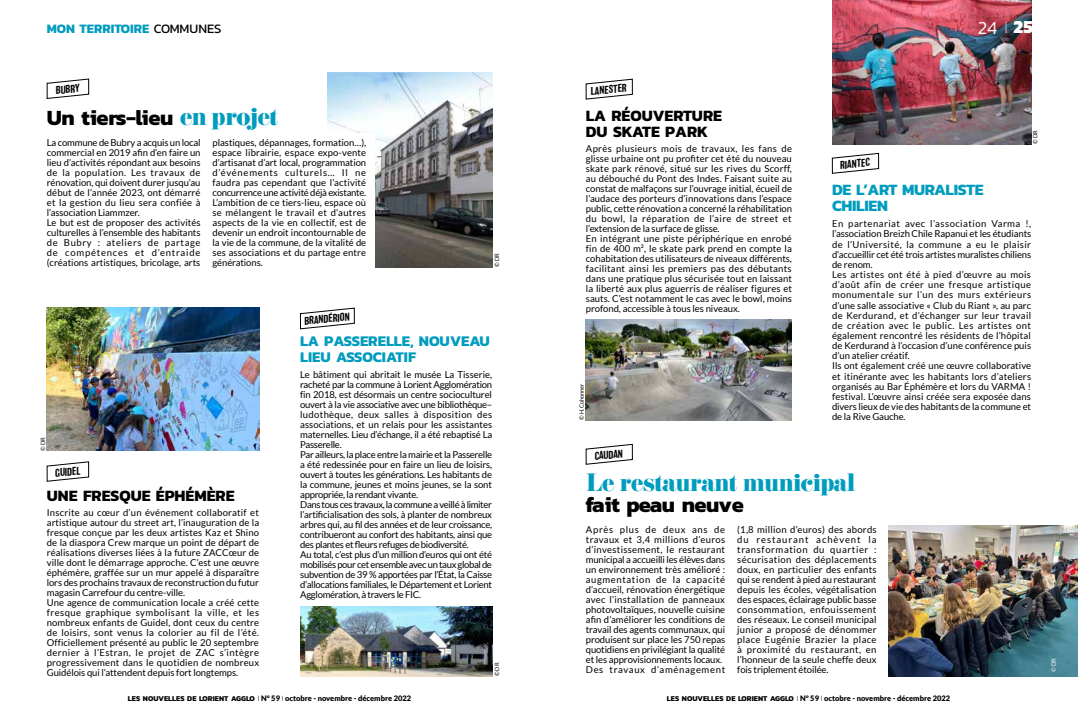
<style>
.page{position:relative;width:1078px;height:723px;background:#fff}
.page>*{position:absolute;margin:0;border:0;box-sizing:border-box;transform-origin:0 0}
.t1{font:700 22px "Kanit";letter-spacing:-.02em;color:#000}
.t2{font:22px "Eloquent JF Pro";letter-spacing:-.02em;color:#009cbe}
.t3{font:300 18.6px "Kanit";color:#fff}
.t4{font:700 16px/16px "Kanit";color:#000}
.t5{font:700 16px/16.1px "Kanit";letter-spacing:-.02em;color:#009cbe}
.t6{font:700 15px/16px "Kanit";color:#009cbe}
.t7{font:700 13.1px "Kanit";color:#009cbe}
.t8{font:500 10.4px "Balboa";color:#000}
.t9{font:9.5px/10px "Lato";letter-spacing:.005em;color:#000}
.t10{font:9.5px/10px "Lato";letter-spacing:-.025em;color:#000}
.t11{font:900 7.5px "Lato";color:#000}
.t12{font:6px "Lato";letter-spacing:-.03em;color:#000;scale:.95 1}
.t13{font:6px "Lato";color:#fff;scale:.95 1}
.s1{font-weight:400;color:#000}
.s2{font-weight:100}
.s3{font-weight:800}
.s4{font-family:"Eloquent JF Pro";font-weight:400;color:#009cbe}
.s5{font-family:"Kanit";font-weight:700}
.s6{font-weight:300}
</style>
<div class="page">
<img style="left:832px;top:0;width:198px;height:144px">
<svg style="left:47px;top:78px;width:42px;height:21px"></svg>
<svg style="left:585px;top:79px;width:47px;height:21px"></svg>
<svg style="left:831px;top:153px;width:47px;height:21px"></svg>
<svg style="left:585px;top:444px;width:47px;height:21px"></svg>
<svg style="left:300px;top:308px;width:55px;height:21px"></svg>
<img style="left:327px;top:73px;width:165px;height:194px">
<img style="left:47px;top:308px;width:212px;height:143px">
<svg style="left:47px;top:461px;width:42px;height:21px"></svg>
<img style="left:300px;top:606px;width:192px;height:70px">
<img style="left:585px;top:320px;width:206px;height:100px">
<img style="left:888px;top:525px;width:189px;height:151px">
<div style="left:41px;top:133px;width:333px;height:140px;background:#fff"></div>
<h3 class="t7" style="left:47px;top:18px;width:176px">MON TERRITOIRE <span class="s1">COMMUNES</span></h3>
<h2 class="t3" style="left:977px;top:14px;width:57px">24 <span class="s2">I</span> <span class="s3">25</span></h2>
<p class="t8" style="left:55px;top:85px;width:26px;rotate:-6deg">BUBRY</p>
<p class="t8" style="left:590px;top:86px;width:37px;rotate:-6deg">LANESTER</p>
<h1 class="t1" style="left:47px;top:100px;width:233px">Un tiers-lieu <span class="s4">en projet</span></h1>
<p class="t9" style="left:47px;top:138px;width:155px">La commune de Bubry a acquis un local commercial en 2019 afin d’en faire un lieu d’activités répondant aux besoins de la population. Les travaux de rénovation, qui doivent durer jusqu’au début de l’année 2023, ont démarré et la gestion du lieu sera confiée à l’association Liammzer.<br>Le but est de proposer des activités culturelles à l’ensemble des habitants de Bubry : ateliers de partage de compétences et d’entraide (créations artistiques, bricolage, arts</p>
<p class="t9" style="left:212px;top:138px;width:155px;text-align:justify">plastiques, dépannages, formation…), espace librairie, espace expo-vente d’artisanat d’art local, programmation d’événements culturels… Il ne faudra pas cependant que l’activité concurrence une activité déjà existante.<br>L’ambition de ce tiers-lieu, espace où se mélangent le travail et d’autres aspects de la vie en collectif, est de devenir un endroit incontournable de la vie de la commune, de la vitalité de ses associations et du partage entre générations.</p>
<p class="t8" style="left:303px;top:315px;width:47px;rotate:-6deg">BRANDÉRION</p>
<p class="t12" style="left:493px;top:267px;width:16px;rotate:-90deg">© DR</p>
<p class="t12" style="left:40px;top:451px;width:16px;rotate:-90deg">© DR</p>
<p class="t8" style="left:54px;top:467px;width:27px;rotate:-6deg">GUIDEL</p>
<h3 class="t4" style="left:47px;top:487px;width:189px">UNE FRESQUE ÉPHÉMÈRE</h3>
<p class="t9" style="left:47px;top:508px;width:214px">Inscrite au cœur d’un événement collaboratif et artistique autour du street art, l’inauguration de la fresque conçue par les deux artistes Kaz et Shino de la diaspora Crew marque un point de départ de réalisations diverses liées à la future ZACCœur de ville dont le démarrage approche. C’est une œuvre éphémère, graffée sur un mur appelé à disparaître lors des prochains travaux de reconstruction du futur magasin Carrefour du centre-ville.<br>Une agence de communication locale a créé cette fresque graphique symbolisant la ville, et les nombreux enfants de Guidel, dont ceux du centre de loisirs, sont venus la colorier au fil de l’été.<br>Officiellement présenté au public le 20 septembre dernier à l’Estran, le projet de ZAC s’intègre progressivement dans le quotidien de nombreux Guidélois qui l’attendent depuis fort longtemps.</p>
<h3 class="t6" style="left:300px;top:333px;width:191px">LA PASSERELLE, NOUVEAU<br>LIEU ASSOCIATIF</h3>
<p class="t10" style="left:300px;top:369px;width:193px">Le bâtiment qui abritait le musée La Tisserie, racheté par la commune à Lorient Agglomération fin 2018, est désormais un centre socioculturel ouvert à la vie associative avec une bibliothèque– ludothèque, deux salles à disposition des associations, et un relais pour les assistantes maternelles. Lieu d’échange, il a été rebaptisé La Passerelle.<br>Par ailleurs, la place entre la mairie et la Passerelle a été redessinée pour en faire un lieu de loisirs, ouvert à toutes les générations. Les habitants de la commune, jeunes et moins jeunes, se la sont appropriée, la rendant vivante.<br>Dans tous ces travaux, la commune a veillé à limiter l’artificialisation des sols, à planter de nombreux arbres qui, au fil des années et de leur croissance, contribueront au confort des habitants, ainsi que des plantes et fleurs refuges de biodiversité.<br>Au total, c’est plus d’un million d’euros qui ont été mobilisés pour cet ensemble avec un taux global de subvention de 39 % apportées par l’État, la Caisse d’allocations familiales, le Département et Lorient Agglomération, à travers le FIC.</p>
<p class="t12" style="left:493px;top:676px;width:16px;rotate:-90deg">© DR</p>
<h3 class="t4" style="left:585px;top:107px;width:137px">LA RÉOUVERTURE<br>DU SKATE PARK</h3>
<p class="t9" style="left:585px;top:144px;width:208px">Après plusieurs mois de travaux, les fans de glisse urbaine ont pu profiter cet été du nouveau skate park rénové, situé sur les rives du Scorff, au débouché du Pont des Indes. Faisant suite au constat de malfaçons sur l’ouvrage initial, écueil de l’audace des porteurs d’innovations dans l’espace public, cette rénovation a concerné la réhabilitation du bowl, la réparation de l’aire de street et l’extension de la surface de glisse.<br>En intégrant une piste périphérique en enrobé fin de 400 m², le skate park prend en compte la cohabitation des utilisateurs de niveaux différents, facilitant ainsi les premiers pas des débutants dans une pratique plus sécurisée tout en laissant la liberté aux plus aguerris de réaliser figures et sauts. C’est notamment le cas avec le bowl, moins profond, accessible à tous les niveaux.</p>
<p class="t12" style="left:578px;top:420px;width:39px;rotate:-90deg">© H. Cohonner</p>
<p class="t8" style="left:593px;top:450px;width:30px;rotate:-6deg">CAUDAN</p>
<p class="t8" style="left:838px;top:159px;width:31px;rotate:-6deg">RIANTEC</p>
<p class="t12" style="left:1031px;top:144px;width:16px;rotate:-90deg">© DR</p>
<h3 class="t5" style="left:831px;top:181px;width:153px">DE L’ART MURALISTE<br>CHILIEN</h3>
<p class="t9" style="left:831px;top:219px;width:201px">En partenariat avec l’association Varma !, l’association Breizh Chile Rapanui et les étudiants de l’Université, la commune a eu le plaisir d’accueillir cet été trois artistes muralistes chiliens de renom.<br>Les artistes ont été à pied d’œuvre au mois d’août afin de créer une fresque artistique monumentale sur l’un des murs extérieurs d’une salle associative « Club du Riant », au parc de Kerdurand, et d’échanger sur leur travail de création avec le public. Les artistes ont également rencontré les résidents de l’hôpital de Kerdurand à l’occasion d’une conférence puis d’un atelier créatif.<br>Ils ont également créé une œuvre collaborative et itinérante avec les habitants lors d’ateliers organisés au Bar Éphémère et lors du VARMA ! festival. L’œuvre ainsi créée sera exposée dans divers lieux de vie des habitants de la commune et de la Rive Gauche.</p>
<h1 class="t2" style="left:585px;top:470px;width:271px">Le restaurant municipal</h1>
<h1 class="t1" style="left:585px;top:487px;width:160px">fait peau neuve</h1>
<p class="t9" style="left:585px;top:524px;width:141px">Après plus de deux ans de travaux et 3,4 millions d’euros d’investissement, le restaurant municipal a accueilli les élèves dans un environnement très amélioré : augmentation de la capacité d’accueil, rénovation énergétique avec l’installation de panneaux photovoltaïques, nouvelle cuisine afin d’améliorer les conditions de travail des agents communaux, qui produisent sur place les 750 repas quotidiens en privilégiant la qualité et les approvisionnements locaux.<br>Des travaux d’aménagement</p>
<p class="t9" style="left:737px;top:524px;width:141px;text-align:justify">(1,8 million d’euros) des abords du restaurant achèvent la transformation du quartier : sécurisation des déplacements doux, en particulier des enfants qui se rendent à pied au restaurant depuis les écoles, végétalisation des espaces, éclairage public basse consommation, enfouissement des réseaux. Le conseil municipal junior a proposé de dénommer place Eugénie Brazier la place à proximité du restaurant, en l’honneur de la seule cheffe deux fois triplement étoilée.</p>
<p class="t11" style="left:128px;top:694px;width:284px"><span class="s5">LES NOUVELLES DE LORIENT AGGLO</span> <span class="s6">I</span> N° 59 <span class="s6">I</span> octobre - novembre - décembre 2022</p>
<p class="t11" style="left:666px;top:694px;width:284px"><span class="s5">LES NOUVELLES DE LORIENT AGGLO</span> <span class="s6">I</span> N° 59 <span class="s6">I</span> octobre - novembre - décembre 2022</p>
<p class="t13" style="left:1050px;top:672px;width:16px;rotate:-90deg">© DR</p>
</div>
